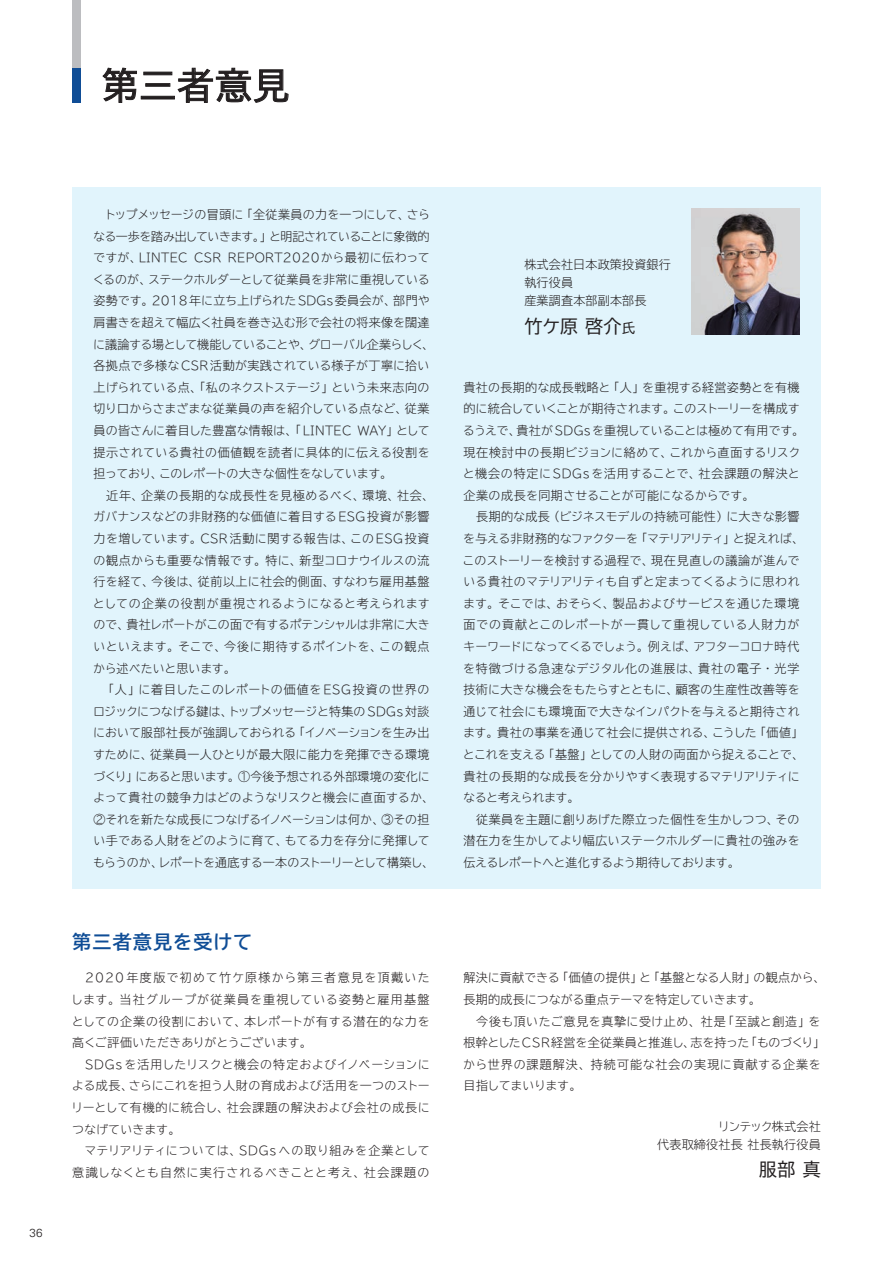
<style>
.page{position:relative;width:893px;height:1263px;background:#fff}
.page>*{position:absolute;margin:0;border:0;box-sizing:border-box;transform-origin:0 0}
.t1{font:36px "TBUD Go Std";letter-spacing:.05em;color:#231f20}
.t2{font:700 19.05px "TBUD Go Std";letter-spacing:.06em;color:#0f4d96}
.t3{font:18px "TBUD Go Std";letter-spacing:.005em;color:#231f20}
.t4{font:300 12px/21.6px "TBUD Go Std Super";letter-spacing:.015em;color:#231f20}
.t5{font:300 12px/21.6px "TBUD Go Std Super";letter-spacing:.04em;color:#231f20}
.t6{font:300 12px/21.6px "TBUD Go Std Super";letter-spacing:.07em;color:#231f20;text-align:right}
.t7{font:300 11.7px "Univers";color:#231f20}
.s1{font-size:13.5px}
</style>
<div class="page">
<div style="left:72px;top:68px;width:9px;height:34px;background:#0f4d96"></div>
<div style="left:72px;top:0;width:9px;height:68px;background:#bcbdc0"></div>
<svg style="left:103px;top:68px;width:34px;height:35px"></svg>
<div style="left:141px;top:96px;width:33px;height:3px;border:1px solid #231f20"></div>
<svg style="left:178px;top:68px;width:110px;height:35px"></svg>
<div style="left:72px;top:187px;width:749px;height:702px;background:#e1f4fc"></div>
<img style="left:691px;top:208px;width:108px;height:127px">
<h1 class="t1" style="left:102px;top:56px;width:189px">第三者意見</h1>
<p class="t7" style="left:30px;top:1226px;width:15px">36</p>
<p class="t4" style="left:93px;top:203px;width:343px;text-indent:12px">トップメッセージの冒頭に「全従業員の力を一つにして、さらなる一歩を踏み出していきます。」と明記されていることに象徴的ですが、LINTEC CSR REPORT2020から最初に伝わってくるのが、ステークホルダーとして従業員を非常に重視している姿勢です。2018年に立ち上げられたSDGs委員会が、部門や肩書きを超えて幅広く社員を巻き込む形で会社の将来像を闊達に議論する場として機能していることや、グローバル企業らしく、各拠点で多様なCSR活動が実践されている様子が丁寧に拾い上げられている点、「私のネクストステージ」という未来志向の切り口からさまざまな従業員の声を紹介している点など、従業員の皆さんに着目した豊富な情報は、「 LINTEC WAY」として提示されている貴社の価値観を読者に具体的に伝える役割を担っており、このレポートの大きな個性をなしています。</p>
<p class="t4" style="left:93px;top:484px;width:343px;text-indent:13px">近年、企業の長期的な成長性を見極めるべく、環境、社会、ガバナンスなどの非財務的な価値に着目するESG投資が影響力を増しています。CSR活動に関する報告は、この ESG投資の観点からも重要な情報です。特に、新型コロナウイルスの流行を経て、今後は、従前以上に社会的側面、すなわち雇用基盤としての企業の役割が重視されるようになると考えられますので、貴社レポートがこの面で有するポテンシャルは非常に大きいといえます。そこで、今後に期待するポイントを、この観点から述べたいと思います。</p>
<p class="t4" style="left:93px;top:678px;width:343px;text-align:center">「人」に着目したこのレポートの価値をESG 投資の世界のロジックにつなげる鍵は、トップメッセージと特集の SDGs 対談において服部社長が強調しておられる「イノベーションを生み出すために、従業員一人ひとりが最大限に能力を発揮できる環境づくり」にあると思います。①今後予想される外部環境の変化によって貴社の競争力はどのようなリスクと機会に直面するか、②それを新たな成長につなげるイノベーションは何か、③その担い手である人財をどのように育て、もてる力を存分に発揮してもらうのか、レポートを通底する一本のストーリーとして構築し、</p>
<h2 class="t2" style="left:72px;top:926px;width:182px">第三者意見を受けて</h2>
<p class="t4" style="left:71px;top:967px;width:360px;text-align:justify;text-indent:14px">2020年度版で初めて竹ケ原様から第三者意見を頂戴いたします。当社グループが従業員を重視している姿勢と雇用基盤としての企業の役割において、本レポートが有する潜在的な力を高くご評価いただきありがとうございます。</p>
<p class="t4" style="left:71px;top:1053px;width:360px;text-align:justify;text-indent:14px">SDGs を活用したリスクと機会の特定およびイノベーションによる成長、さらにこれを担う人財の育成および活用を一つのストーリーとして有機的に統合し、社会課題の解決および会社の成長につなげていきます。</p>
<p class="t6" style="left:72px;top:1139px;width:359px">マテリアリティについては、SDGs への取り組みを企業として意識しなくとも自然に実行されるべきことと考え、社会課題の</p>
<p class="t4" style="left:524px;top:255px;width:148px;line-height:18px">株式会社日本政策投資銀行執行役員<br>産業調査本部副本部長</p>
<h3 class="t3" style="left:524px;top:311px;width:113px">竹ケ原 啓介<span class="s1">氏</span></h3>
<p class="t4" style="left:463px;top:376px;width:343px">貴社の長期的な成長戦略と「人」を重視する経営姿勢とを有機的に統合していくことが期待されます。このストーリーを構成するうえで、貴社が SDGsを重視していることは極めて有用です。現在検討中の長期ビジョンに絡めて、これから直面するリスクと機会の特定にSDGsを活用することで、社会課題の解決と企業の成長を同期させることが可能になるからです。</p>
<p class="t4" style="left:463px;top:506px;width:343px;text-indent:14px">長期的な成長（ビジネスモデルの持続可能性）に大きな影響を与える非財務的なファクターを「マテリアリティ」と捉えれば、このストーリーを検討する過程で、現在見直しの議論が進んでいる貴社のマテリアリティも自ずと定まってくるように思われます。そこでは、おそらく、製品およびサービスを通じた環境面での貢献とこのレポートが一貫して重視している人財力がキーワードになってくるでしょう。例えば、アフターコロナ時代を特徴づける急速なデジタル化の進展は、貴社の電子・光学技術に大きな機会をもたらすとともに、顧客の生産性改善等を通じて社会にも環境面で大きなインパクトを与えると期待されます。貴社の事業を通じて社会に提供される、こうした「価値」とこれを支える「基盤」としての人財の両面から捉えることで、貴社の長期的な成長を分かりやすく表現するマテリアリティになると考えられます。</p>
<p class="t4" style="left:463px;top:808px;width:338px;text-align:justify;text-indent:13px">従業員を主題に創りあげた際立った個性を生かしつつ、その潜在力を生かしてより幅広いステークホルダーに貴社の強みを伝えるレポートへと進化するよう期待しております。</p>
<p class="t4" style="left:463px;top:967px;width:363px">解決に貢献できる「価値の提供」と「基盤となる人財」の観点から、長期的成長につながる重点テーマを特定していきます。</p>
<p class="t5" style="left:463px;top:1010px;width:363px;text-indent:13px">今後も頂いたご意見を真摯に受け止め、社是「至誠と創造」を根幹としたCSR経営を全従業員と推進し、志を持った「ものづくり」から世界の課題解決、持続可能な社会の実現に貢献する企業を目指してまいります。</p>
<p class="t4" style="left:657px;top:1117px;width:165px;line-height:18px;text-align:right">リンテック株式会社<br>代表取締役社長 社長執行役員</p>
<h3 class="t3" style="left:759px;top:1155px;width:63px">服部 真</h3>
</div>
